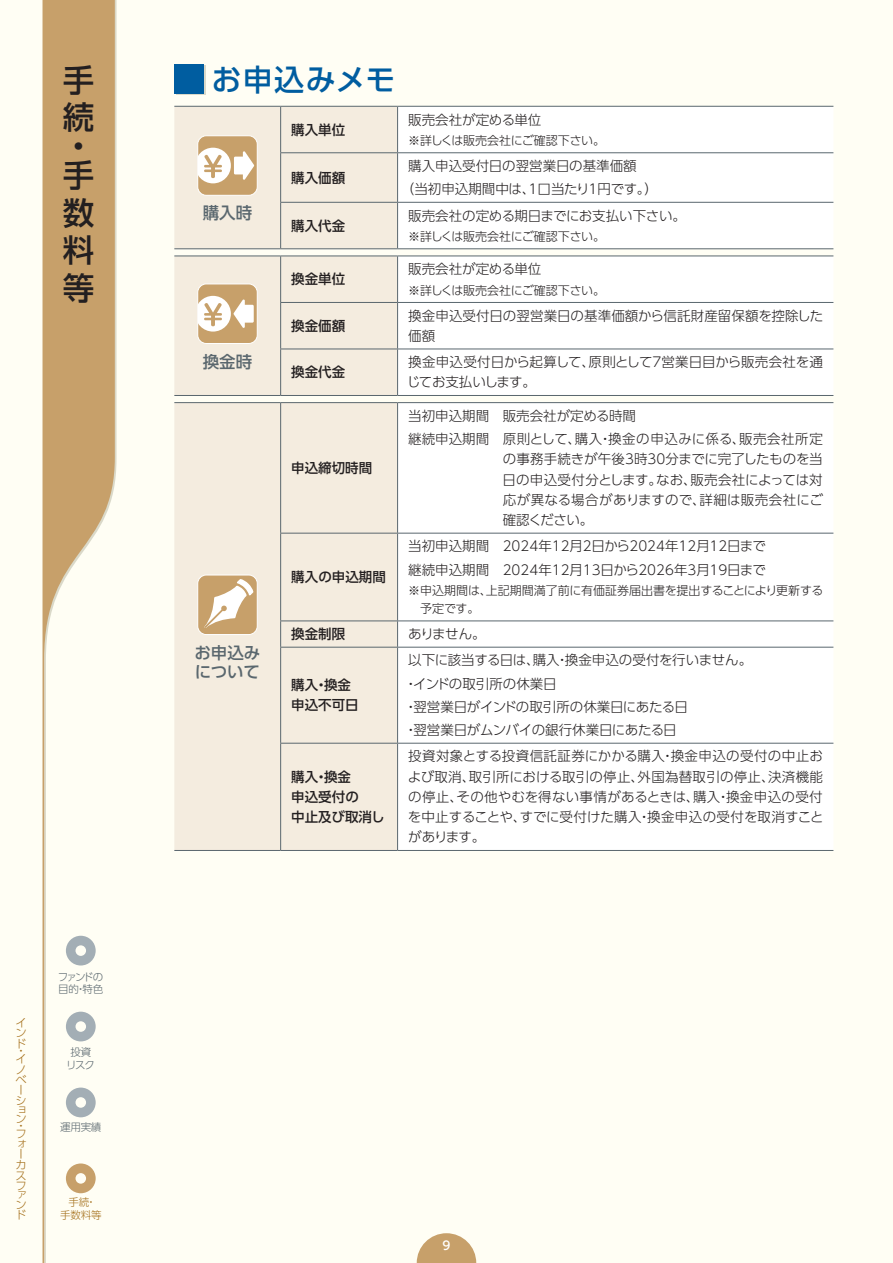
<style>
.page{position:relative;width:893px;height:1263px;background:#fffef4}
.page>*{position:absolute;margin:0;border:0;box-sizing:border-box;transform-origin:0 0}
.t1{font:500 31.5px/37.8px "UD Shin Go Pro";color:#231f20}
.A-大見出し{font:500 30px "UD Shin Go Pro";letter-spacing:.045em;color:#005da0}
.A-11pt{font:500 16.5px/19.5px "UD Shin Go Pro";color:#5a676e}
.F-9pt{font:300 13.5px/20.2px "UD Shin Go Pro";color:#231f20}
.F-9ptM{font:500 13.5px/20.2px "UD Shin Go Pro";color:#231f20}
.F-9pt-2{font:300 13.5px "UD Shin Go Pro";letter-spacing:-.02em;color:#231f20}
.F-8pt注{font:300 12px/18px "UD Shin Go Pro";letter-spacing:-.015em;color:#231f20}
.t2{font:500 12px "UD Shin Go Pro";color:#fff}
.t3{font:300 11.25px/10.2px "UD Shin Go Pro";color:#a6721e}
.t4{font:300 10.5px/12.6px "UD Shin Go Pro";letter-spacing:-.13em;color:#5a676e}
.t5{font:300 10.5px/12.6px "UD Shin Go Pro";letter-spacing:-.06em;color:#5a676e;text-align:center}
.t6{font:300 10.5px/12.6px "UD Shin Go Pro";letter-spacing:-.015em;color:#a6721e;text-align:center}
</style>
<div class="page">
<svg style="left:417px;top:1233px;width:59px;height:30px"></svg>
<svg style="left:43px;top:0;width:72px;height:1263px"></svg>
<svg style="left:66px;top:936px;width:30px;height:29px"></svg>
<svg style="left:66px;top:1012px;width:30px;height:29px"></svg>
<svg style="left:66px;top:1087px;width:30px;height:30px"></svg>
<svg style="left:66px;top:1163px;width:30px;height:30px"></svg>
<div style="left:176px;top:65px;width:30px;height:30px;background:#dad9c9"></div>
<div style="left:174px;top:64px;width:30px;height:30px;background:#005da0"></div>
<div style="left:398px;top:107px;width:435px;height:141px;background:#fff"></div>
<hr style="left:398px;top:106px;width:435px;height:1px;background:#5a676e">
<hr style="left:398px;top:152px;width:435px;height:1px;background:#5a676e">
<hr style="left:398px;top:202px;width:435px;height:1px;background:#5a676e">
<hr style="left:398px;top:248px;width:435px;height:1px;background:#5a676e">
<svg style="left:174px;top:106px;width:224px;height:143px;background:#eee4d5"></svg>
<div style="left:398px;top:257px;width:435px;height:138px;background:#fff"></div>
<hr style="left:174px;top:395px;width:107px;height:1px;background:#5a676e">
<hr style="left:398px;top:256px;width:435px;height:1px;background:#5a676e">
<hr style="left:398px;top:302px;width:435px;height:1px;background:#5a676e">
<hr style="left:398px;top:349px;width:435px;height:1px;background:#5a676e">
<hr style="left:281px;top:395px;width:117px;height:1px;background:#5a676e">
<hr style="left:398px;top:395px;width:435px;height:1px;background:#5a676e">
<svg style="left:174px;top:256px;width:224px;height:139px;background:#efe6d7"></svg>
<div style="left:174px;top:403px;width:223px;height:447px;background:#f4ecdf"></div>
<div style="left:398px;top:403px;width:435px;height:447px;background:#fff"></div>
<hr style="left:174px;top:402px;width:107px;height:1px;background:#5a676e">
<hr style="left:281px;top:402px;width:117px;height:1px;background:#5a676e">
<hr style="left:280px;top:403px;width:1px;height:130px;background:#5a676e">
<hr style="left:398px;top:402px;width:435px;height:1px;background:#5a676e">
<hr style="left:397px;top:403px;width:1px;height:130px;background:#5a676e">
<hr style="left:280px;top:533px;width:118px;height:1px;background:#5a676e">
<hr style="left:280px;top:533px;width:1px;height:87px;background:#5a676e">
<hr style="left:398px;top:533px;width:435px;height:1px;background:#5a676e">
<hr style="left:397px;top:533px;width:1px;height:87px;background:#5a676e">
<hr style="left:280px;top:620px;width:118px;height:1px;background:#5a676e">
<svg style="left:280px;top:621px;width:1px;height:26px"></svg>
<hr style="left:398px;top:620px;width:435px;height:1px;background:#5a676e">
<svg style="left:397px;top:621px;width:1px;height:26px"></svg>
<hr style="left:280px;top:647px;width:118px;height:1px;background:#5a676e">
<hr style="left:280px;top:647px;width:1px;height:96px;background:#5a676e">
<hr style="left:398px;top:647px;width:435px;height:1px;background:#5a676e">
<hr style="left:397px;top:647px;width:1px;height:96px;background:#5a676e">
<hr style="left:280px;top:743px;width:118px;height:1px;background:#5a676e">
<hr style="left:280px;top:743px;width:1px;height:107px;background:#5a676e">
<hr style="left:398px;top:743px;width:435px;height:1px;background:#5a676e">
<hr style="left:397px;top:743px;width:1px;height:107px;background:#5a676e">
<hr style="left:281px;top:850px;width:117px;height:1px;background:#5a676e">
<hr style="left:398px;top:850px;width:435px;height:1px;background:#5a676e">
<hr style="left:174px;top:850px;width:107px;height:1px;background:#5a676e">
<div style="left:198px;top:575px;width:59px;height:59px;background:#c7a06a;border-radius:9px"></div>
<div style="left:197px;top:575px;width:61px;height:60px;border:1px solid #fff;border-radius:9px"></div>
<svg style="left:204px;top:579px;width:50px;height:49px"></svg>
<h1 class="t1" style="left:63px;top:60px;width:32px">手続</h1>
<h1 class="t1" style="left:63px;top:131px;width:32px;line-height:28.8px">・手</h1>
<h1 class="t1" style="left:63px;top:193px;width:33px;text-align:justify">数料等</h1>
<p class="t3" style="left:16px;top:1016px;width:12px;text-align:justify">インド</p>
<p class="t3" style="left:16px;top:1045px;width:8px">・</p>
<p class="t3" style="left:16px;top:1053px;width:12px">イノベーシ</p>
<p class="t3" style="left:16px;top:1105px;width:12px;line-height:9px">ョン</p>
<p class="t3" style="left:16px;top:1121px;width:8px">・</p>
<p class="t3" style="left:16px;top:1128px;width:12px">フォーカスファン</p>
<p class="t3" style="left:16px;top:1209px;width:12px">ド</p>
<p class="t4" style="left:58px;top:970px;width:47px">ファンドの目的・特色</p>
<p class="t5" style="left:66px;top:1045px;width:30px">投資リスク</p>
<p class="t5" style="left:60px;top:1120px;width:43px">運用実績</p>
<p class="t6" style="left:60px;top:1195px;width:43px">手続・<br>手数料等</p>
<p class="A-大見出し" style="left:211px;top:55px;width:186px">お申込みメモ</p>
<p class="F-9ptM" style="left:291px;top:119px;width:55px">購入単位</p>
<p class="A-11pt" style="left:203px;top:203px;width:51px">購入時</p>
<p class="F-9ptM" style="left:291px;top:167px;width:55px">購入価額</p>
<p class="F-9ptM" style="left:291px;top:215px;width:55px">購入代金</p>
<p class="F-9ptM" style="left:291px;top:269px;width:55px">換金単位</p>
<p class="F-9pt" style="left:408px;top:109px;width:135px">販売会社が定める単位</p>
<p class="F-8pt注" style="left:408px;top:131px;width:199px">※詳しくは販売会社にご確認下さい。</p>
<p class="F-9pt" style="left:408px;top:155px;width:230px">購入申込受付日の翌営業日の基準価額</p>
<p class="F-9pt" style="left:401px;top:179px;width:259px">（当初申込期間中は、1口当たり1円です。）</p>
<p class="F-9pt-2" style="left:408px;top:204px;width:279px">販売会社の定める期日までにお支払い下さい。</p>
<p class="F-8pt注" style="left:408px;top:227px;width:199px">※詳しくは販売会社にご確認下さい。</p>
<p class="F-9pt" style="left:408px;top:258px;width:135px">販売会社が定める単位</p>
<p class="F-8pt注" style="left:408px;top:281px;width:199px">※詳しくは販売会社にご確認下さい。</p>
<p class="A-11pt" style="left:203px;top:351px;width:51px">換金時</p>
<p class="A-11pt" style="left:194px;top:642px;width:67px">お申込みについて</p>
<p class="F-9ptM" style="left:291px;top:315px;width:55px">換金価額</p>
<p class="F-9pt" style="left:408px;top:305px;width:416px">換金申込受付日の翌営業日の基準価額から信託財産留保額を控除した価額</p>
<p class="F-9ptM" style="left:291px;top:362px;width:55px">換金代金</p>
<p class="F-9pt" style="left:407px;top:351px;width:418px">換金申込受付日から起算して、原則として7営業日目から販売会社を通じてお支払いします。</p>
<p class="F-9ptM" style="left:291px;top:457px;width:82px">申込締切時間</p>
<p class="F-9ptM" style="left:291px;top:566px;width:96px">購入の申込期間</p>
<p class="F-9pt" style="left:408px;top:405px;width:229px">当初申込期間　販売会社が定める時間</p>
<p class="F-9pt" style="left:502px;top:428px;width:322px;text-align:justify;text-indent:-94px">継続申込期間　原則として、購入・換金の申込みに係る、販売会社所定の事務手続きが午後3時30分までに完了したものを当日の申込受付分とします。なお、販売会社によっては対応が異なる場合がありますので、詳細は販売会社にご確認ください。</p>
<p class="F-9pt" style="left:408px;top:536px;width:359px">当初申込期間　2024年12月2日から2024年12月12日まで</p>
<p class="F-9pt" style="left:408px;top:559px;width:359px">継続申込期間　2024年12月13日から2026年3月19日まで</p>
<p class="F-8pt注" style="left:420px;top:581px;width:405px;text-indent:-12px">※申込期間は、上記期間満了前に有価証券届出書を提出することにより更新する予定です。</p>
<p class="F-9ptM" style="left:291px;top:623px;width:55px">換金制限</p>
<p class="F-9pt" style="left:408px;top:623px;width:79px">ありません。</p>
<p class="F-9ptM" style="left:291px;top:674px;width:69px">購入・換金申込不可日</p>
<p class="F-9pt" style="left:408px;top:650px;width:345px">以下に該当する日は、購入・換金申込の受付を行いません。</p>
<p class="F-9pt" style="left:404px;top:673px;width:154px">・インドの取引所の休業日</p>
<p class="F-9pt-2" style="left:404px;top:696px;width:285px">・翌営業日がインドの取引所の休業日にあたる日</p>
<p class="F-9pt-2" style="left:404px;top:719px;width:274px">・翌営業日がムンバイの銀行休業日にあたる日</p>
<p class="F-9ptM" style="left:291px;top:766px;width:95px">購入・換金<br>申込受付の<br>中止及び取消し</p>
<p class="F-9pt" style="left:408px;top:746px;width:417px;text-align:justify">投資対象とする投資信託証券にかかる購入・換金申込の受付の中止および取消、取引所における取引の停止、外国為替取引の停止、決済機能の停止、その他やむを得ない事情があるときは、購入・換金申込の受付を中止することや、すでに受付けた購入・換金申込の受付を取消すことがあります。</p>
<p class="t2" style="left:442px;top:1236px;width:9px">9</p>
</div>
